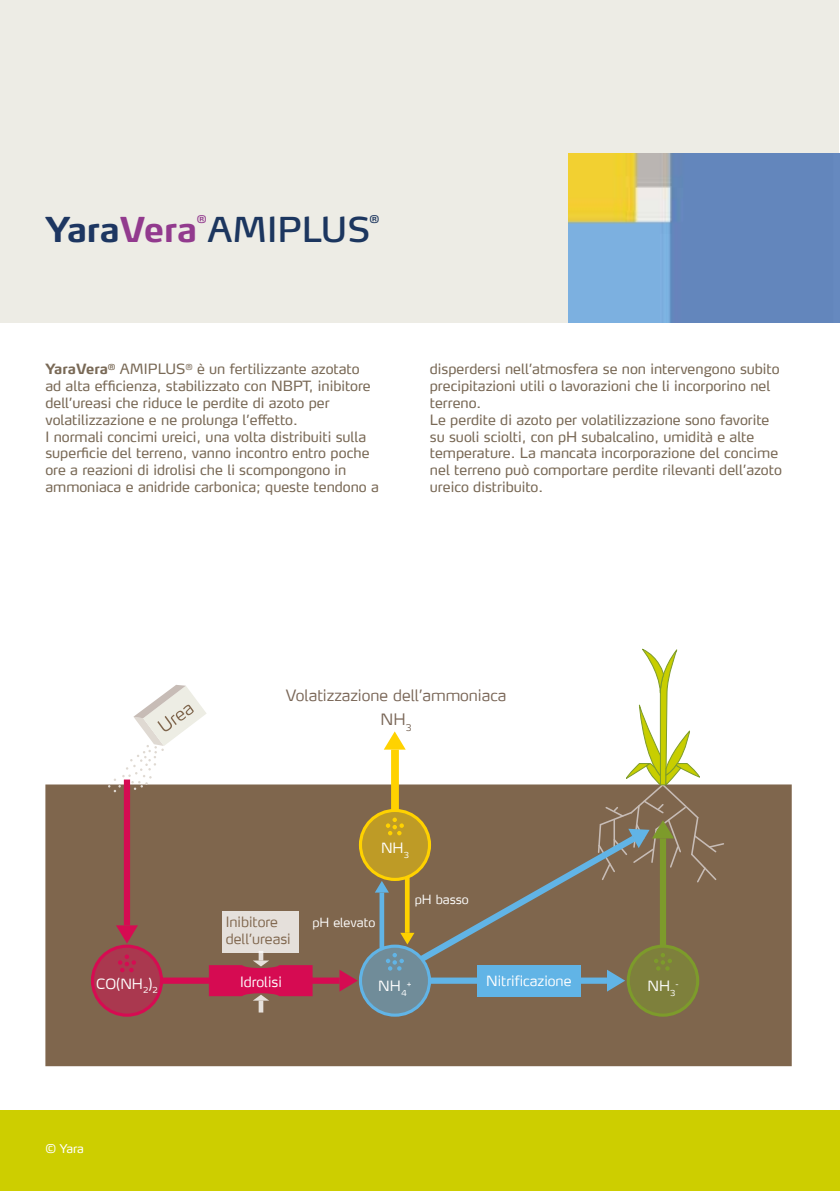
<style>
.page{position:relative;width:840px;height:1191px;background:#fff}
.page>*{position:absolute;margin:0;border:0;box-sizing:border-box;transform-origin:0 0}
.t1{font:34px "Yara Max LF";color:#1c365f}
.t2{font:300 15.6px "Yara Max LF";color:#7a6758}
.t3{font:14px/16.8px "Yara Max LF";color:#796956}
.t4{font:300 14px "Yara Max LF";color:#fff}
.t5{font:300 14px/16.8px "Yara Max LF";color:#7f664d}
.t6{font:300 12.4px "Yara Max LF";color:#fff}
.t7{font:12px "Yara Max LF";color:#fff}
.t8{font:700 10.4px "Yara Max LF";color:#923a8e}
.t9{font:700 10.4px "Yara Max LF";color:#1c355d}
.t10{font:300 8.2px "Yara Max LF";color:#fff}
.s1{font-weight:700;color:#1d3661}
.s2{font-weight:700;color:#923a8e}
.s3{font-weight:700}
</style>
<div class="page">
<div style="left:0;top:1110px;width:839px;height:81px;background:#cdce00"></div>
<div style="left:0;top:0;width:838px;height:322px;background:#edece5"></div>
<img style="left:568px;top:153px;width:271px;height:170px">
<div style="left:45px;top:784px;width:746px;height:282px;background:#7f664d"></div>
<svg style="left:360px;top:810px;width:69px;height:69px"></svg>
<svg style="left:92px;top:946px;width:69px;height:69px;background:#ac354f"></svg>
<div style="left:91px;top:944px;width:72px;height:72px;border:3px solid #d60b52;border-radius:50%"></div>
<div style="left:124px;top:779px;width:6px;height:146px;background:#d60b52"></div>
<div style="left:161px;top:977px;width:178px;height:6px;background:#d60b52"></div>
<svg style="left:360px;top:946px;width:69px;height:69px"></svg>
<div style="left:359px;top:944px;width:72px;height:72px;border:3px solid #61b4e6;border-radius:50%"></div>
<svg style="left:628px;top:946px;width:69px;height:69px"></svg>
<div style="left:477px;top:965px;width:103px;height:31px;background:#61b4e6"></div>
<svg style="left:116px;top:925px;width:22px;height:18px"></svg>
<svg style="left:339px;top:970px;width:18px;height:21px"></svg>
<svg style="left:209px;top:960px;width:103px;height:40px"></svg>
<div style="left:222px;top:911px;width:77px;height:41px;background:#e5e0db"></div>
<svg style="left:258px;top:951px;width:5px;height:9px"></svg>
<div style="left:258px;top:1000px;width:5px;height:12px;background:#e5e0db"></div>
<svg style="left:108px;top:685px;width:98px;height:107px"></svg>
<svg style="left:118px;top:954px;width:18px;height:18px"></svg>
<svg style="left:374px;top:648px;width:351px;height:343px"></svg>
<p class="t8" style="left:197px;top:213px;width:11px">®</p>
<p class="t9" style="left:369px;top:213px;width:11px">®</p>
<h1 class="t1" style="left:45px;top:208px;width:326px"><span class="s1">Yara</span><span class="s2">Vera</span> AMIPLUS</h1>
<p class="t3" style="left:45px;top:360px;width:335px"><span class="s3">YaraVera</span><sup>®</sup> AMIPLUS<sup>®</sup> è un fertilizzante azotato ad alta efficienza, stabilizzato con NBPT, inibitore dell’ureasi che riduce le perdite di azoto per volatilizzazione e ne prolunga l’effetto.<br>I normali concimi ureici, una volta distribuiti sulla superficie del terreno, vanno incontro entro poche ore a reazioni di idrolisi che li scompongono in ammoniaca e anidride carbonica; queste tendono a</p>
<p class="t3" style="left:429px;top:360px;width:353px">disperdersi nell’atmosfera se non intervengono subito precipitazioni utili o lavorazioni che li incorporino nel terreno.<br>Le perdite di azoto per volatilizzazione sono favorite su suoli sciolti, con pH subalcalino, umidità e alte temperature. La mancata incorporazione del concime nel terreno può comportare perdite rilevanti dell’azoto ureico distribuito.</p>
<p class="t2" style="left:286px;top:686px;width:222px">Volatizzazione dell’ammoniaca</p>
<p class="t2" style="left:380px;top:710px;width:32px">NH<sub>3</sub></p>
<p class="t4" style="left:381px;top:839px;width:29px">NH<sub>3</sub></p>
<p class="t5" style="left:226px;top:913px;width:66px">Inibitore dell’ureasi</p>
<p class="t6" style="left:312px;top:914px;width:64px">pH elevato</p>
<p class="t6" style="left:414px;top:892px;width:55px">pH basso</p>
<p class="t4" style="left:96px;top:974px;width:63px">CO(NH<sub>2</sub>)<sub>2</sub></p>
<p class="t4" style="left:240px;top:973px;width:43px">Idrolisi</p>
<p class="t4" style="left:378px;top:977px;width:24px">NH</p>
<p class="t4" style="left:486px;top:972px;width:87px">Nitrificazione</p>
<p class="t10" style="left:401px;top:987px;width:7px">4</p>
<p class="t10" style="left:406px;top:978px;width:6px">+</p>
<p class="t4" style="left:647px;top:977px;width:29px">NH<sub>3</sub></p>
<p class="t10" style="left:675px;top:978px;width:5px">-</p>
<p class="t7" style="left:45px;top:1140px;width:40px">© Yara</p>
</div>
